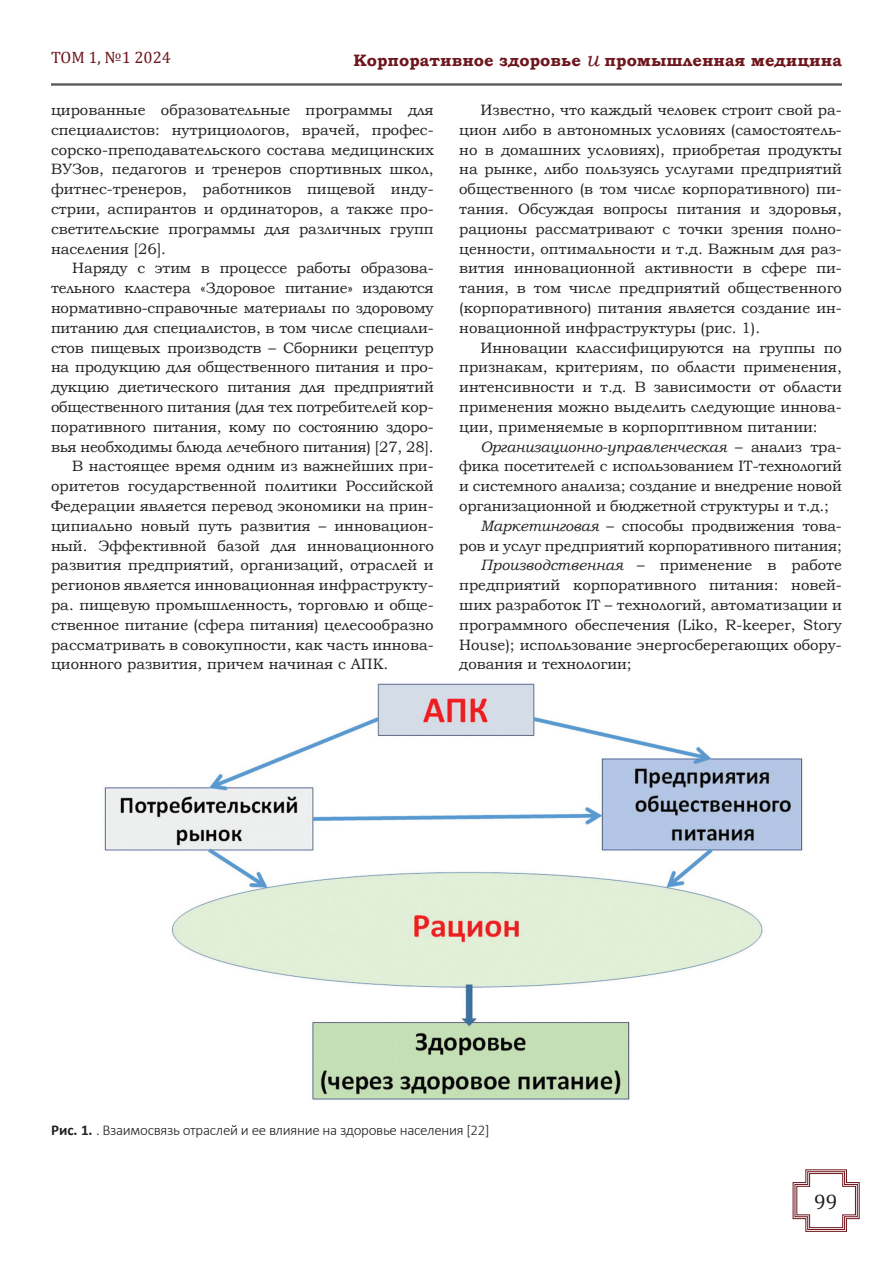
<style>
.page{position:relative;width:893px;height:1263px;background:#fff}
.page>*{position:absolute;margin:0;border:0;box-sizing:border-box;transform-origin:0 0}
.t1{font:21px "Cambria";color:#231f20}
.t2{font:700 16.5px "Bookman Old Style";color:#6e161d}
.t3{font:16.5px "Cambria";color:#6e161d}
.t4{font:15px/19.8px "Bookman Old Style";color:#231f20;text-align:justify}
.t5{font:300 15px "Calibri";letter-spacing:-.02em;color:#231f20}
.s1{font-weight:400;font-style:italic;font-size:21px}
.s2{font-style:italic}
.s3{font-weight:700}
</style>
<div class="page">
<hr style="left:51px;top:84px;width:791px;height:1px;background:#231f20">
<hr style="left:51px;top:85px;width:791px;height:1px;background:#231f20">
<svg style="left:792px;top:1169px;width:68px;height:63px"></svg>
<img style="left:104px;top:683px;width:699px;height:417px">
<p class="t3" style="left:51px;top:48px;width:122px">ТОМ 1, №1 2024</p>
<p class="t2" style="left:354px;top:48px;width:490px">Корпоративное здоровье <span class="s1">и</span> промышленная медицина</p>
<p class="t4" style="left:51px;top:100px;width:384px">цированные образовательные программы для специалистов: нутрициологов, врачей, профес&shy;сорско-преподавательского состава медицинских ВУЗов, педагогов и тренеров спортивных школ, фитнес-тренеров, работников пищевой инду&shy;стрии, аспирантов и ординаторов, а также про&shy;светительские программы для различных групп населения [26].</p>
<p class="t4" style="left:51px;top:258px;width:384px;text-indent:21px">Наряду с этим в процессе работы образова&shy;тельного кластера «Здоровое питание» издаются нормативно-справочные материалы по здоровому питанию для специалистов, в том числе специали&shy;стов пищевых производств – Сборники рецептур на продукцию для общественного питания и про&shy;дукцию диетического питания для предприятий общественного питания (для тех потребителей кор&shy;поративного питания, кому по состоянию здоро&shy;вья необходимы блюда лечебного питания) [27, 28].</p>
<p class="t4" style="left:51px;top:456px;width:384px;text-indent:21px">В настоящее время одним из важнейших при&shy;оритетов государственной политики Российской Федерации является перевод экономики на прин&shy;ципиально новый путь развития – инновацион&shy;ный. Эффективной базой для инновационного развития предприятий, организаций, отраслей и регионов является инновационная инфраструкту&shy;ра. пищевую промышленность, торговлю и обще&shy;ственное питание (сфера питания) целесообразно рассматривать в совокупности, как часть иннова&shy;ционного развития, причем начиная с АПК.</p>
<p class="t4" style="left:459px;top:100px;width:384px;text-indent:21px">Известно, что каждый человек строит свой ра&shy;цион либо в автономных условиях (самостоятель&shy;но в домашних условиях), приобретая продукты на рынке, либо пользуясь услугами предприятий общественного (в том числе корпоративного) пи&shy;тания. Обсуждая вопросы питания и здоровья, рационы рассматривают с точки зрения полно&shy;ценности, оптимальности и т.д. Важным для раз&shy;вития инновационной активности в сфере пи&shy;тания, в том числе предприятий общественного (корпоративного) питания является создание ин&shy;новационной инфраструктуры (рис. 1).</p>
<p class="t4" style="left:459px;top:338px;width:384px;text-indent:21px">Инновации классифицируются на группы по признакам, критериям, по области применения, интенсивности и т.д. В зависимости от области применения можно выделить следующие иннова&shy;ции, применяемые в корпорптивном питании:</p>
<p class="t4" style="left:459px;top:437px;width:384px;text-indent:21px"><span class="s2">Организационно-управленческая</span> – анализ тра&shy;фика посетителей с использованием IT-технологий и системного анализа; создание и внедрение новой организационной и бюджетной структуры и т.д.;</p>
<p class="t4" style="left:459px;top:516px;width:384px;text-align:right"><span class="s2">Маркетинговая</span> – способы продвижения това&shy;ров и услуг предприятий корпоративного питания;</p>
<p class="t4" style="left:459px;top:555px;width:384px;text-indent:21px"><span class="s2">Производственная</span> – применение в работе предприятий корпоративного питания: новей&shy;ших разработок IТ – технологий, автоматизации и программного обеспечения (Liko, R-keeper, Story House); использование энергосберегающих обору&shy;дования и технологии;</p>
<p class="t5" style="left:51px;top:1121px;width:440px"><span class="s3">Рис. 1.</span> . Взаимосвязь отраслей и ее влияние на здоровье населения [22]</p>
<h1 class="t1" style="left:814px;top:1189px;width:25px">99</h1>
</div>
